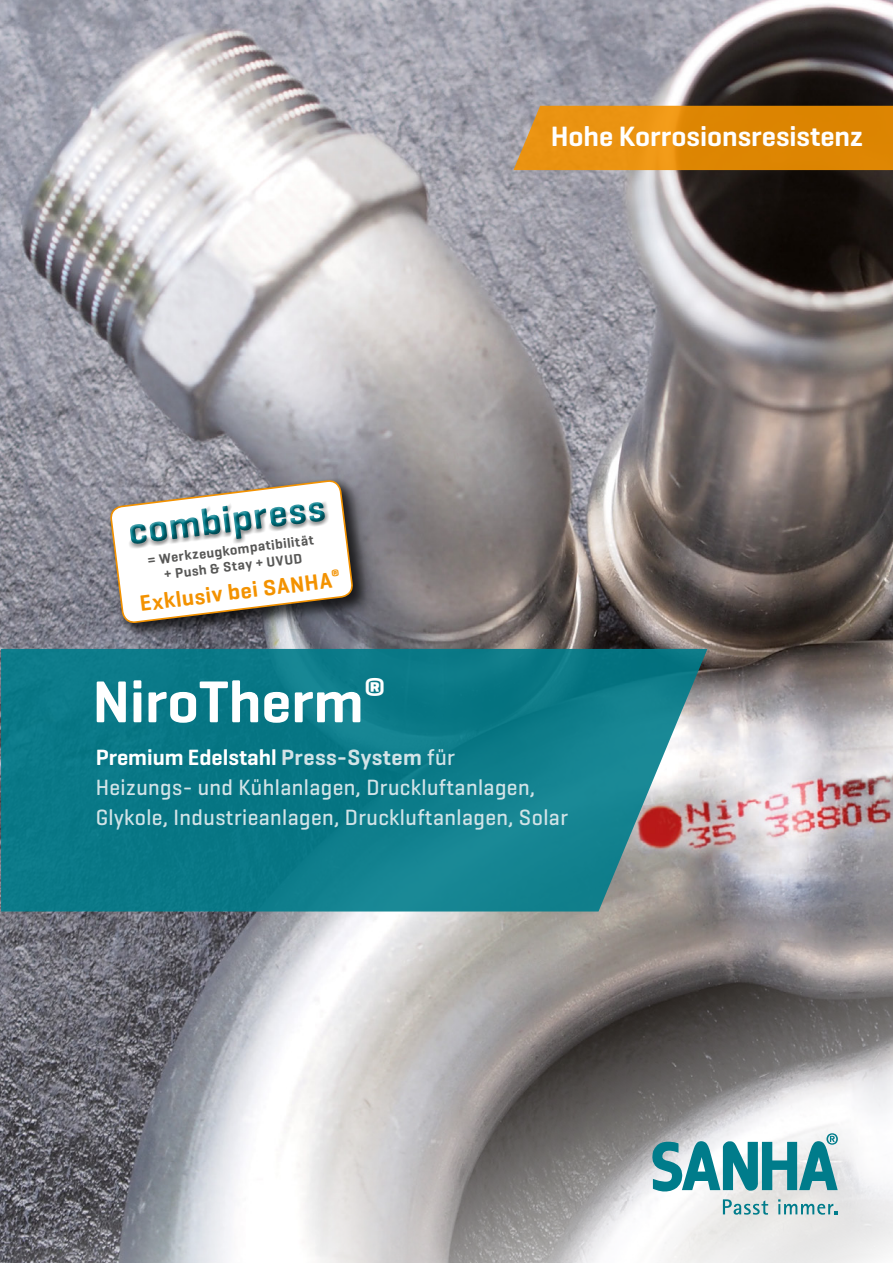
<style>
.page{position:relative;width:893px;height:1263px;background:#fff}
.page>*{position:absolute;margin:0;border:0;box-sizing:border-box;transform-origin:0 0}
.t1{font:600 60px "Geogrotesque";color:#fff}
.t2{font:600 28.5px "Geogrotesque";color:#fff}
.t3{font:500 22.5px/30px "Geogrotesque";letter-spacing:.02em;color:#d2e3e7}
.t4{font:600 22.5px "Geogrotesque";color:#f39200}
.t5{font:600 14.1px/16.4px "Geogrotesque";color:#575756;text-align:center}
.s1{font-weight:600;color:#fff}
.s2{font-weight:600}
</style>
<div class="page">
<img style="left:0;top:0;width:893px;height:1263px">
<svg style="left:1px;top:649px;width:706px;height:262px;background:#197e8b"></svg>
<svg style="left:513px;top:106px;width:380px;height:64px;background:#e08c0e"></svg>
<svg style="left:723px;top:1199px;width:45px;height:16px"></svg>
<svg style="left:778px;top:1199px;width:60px;height:16px"></svg>
<svg style="left:652px;top:1133px;width:186px;height:59px"></svg>
<div style="left:106px;top:476px;width:275px;height:174px;background:#000;opacity:.61"></div>
<svg style="left:108px;top:478px;width:258px;height:158px;background:#64636b"></svg>
<svg style="left:110px;top:465px;width:243px;height:173px"></svg>
<p class="t5" style="left:147px;top:552px;width:169px;rotate:-7deg">= Werkzeugkompatibilität + Push &amp; Stay + UVUD</p>
<p class="t4" style="left:138px;top:590px;width:204px;rotate:-7deg">Exklusiv bei SANHA<sup>®</sup></p>
<h1 class="t1" style="left:92px;top:664px;width:295px">NiroTherm<sup>®</sup></h1>
<p class="t2" style="left:551px;top:119px;width:314px">Hohe Korrosionsresistenz</p>
<p class="t3" style="left:96px;top:742px;width:474px"><span class="s1">Premium Edelstahl</span> <span class="s2">Press-System</span> für<br>Heizungs- und Kühlanlagen, Druckluftanlagen,<br>Glykole, Industrieanlagen, Druckluftanlagen, Solar</p>
</div>
